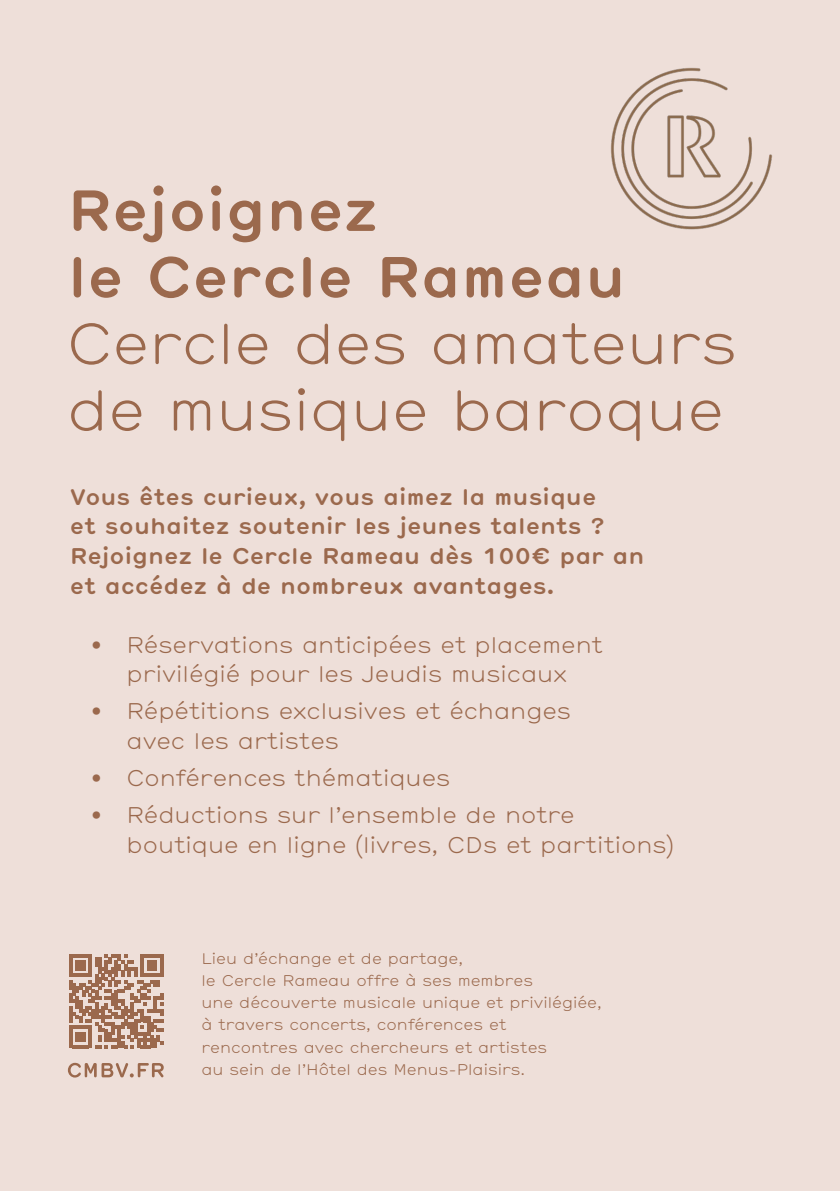
<style>
.page{position:relative;width:840px;height:1191px;background:#fff}
.page>*{position:absolute;margin:0;border:0;box-sizing:border-box;transform-origin:0 0}
.t1{font:300 56px/66.6px "Hermes";color:#9b694d}
.t2{font:700 56px/66.6px "Hermes";color:#9b694d}
.t3{font:300 22px/29.6px "Hermes";color:#9b694d}
.t4{font:700 22px/29.6px "Hermes";color:#9b694d}
.t5{font:300 15px/22.2px "Hermes";color:#9b694d}
</style>
<div class="page">
<div style="left:0;top:0;width:839px;height:1191px;background:#eedfd9"></div>
<svg style="left:69px;top:954px;width:94px;height:94px"></svg>
<img style="left:610px;top:67px;width:162px;height:163px">
<svg style="left:68px;top:1062px;width:96px;height:15px"></svg>
<h1 class="t2" style="left:67px;top:173px;width:560px">Rejoignez<br>le Cercle Rameau</h1>
<h1 class="t1" style="left:66px;top:307px;width:671px">Cercle des amateurs de musique baroque</h1>
<p class="t4" style="left:70px;top:480px;width:576px">Vous êtes curieux, vous aimez la musique<br>et souhaitez soutenir les jeunes talents ?<br>Rejoignez le Cercle Rameau dès 100€ par an et accédez à de nombreux avantages.</p>
<p class="t3" style="left:90px;top:629px;width:513px;text-align:center">• Réservations anticipées et placement privilégié pour les Jeudis musicaux</p>
<p class="t3" style="left:126px;top:695px;width:446px;text-indent:-36px">• Répétitions exclusives et échanges avec les artistes</p>
<p class="t3" style="left:90px;top:762px;width:361px">• Conférences thématiques</p>
<p class="t3" style="left:126px;top:799px;width:548px;text-indent:-36px">• Réductions sur l’ensemble de notre boutique en ligne (livres, CDs et partitions)</p>
<p class="t5" style="left:201px;top:946px;width:401px">Lieu d’échange et de partage,<br>le Cercle Rameau offre à ses membres<br>une découverte musicale unique et privilégiée, à travers concerts, conférences et rencontres avec chercheurs et artistes<br>au sein de l’Hôtel des Menus-Plaisirs.</p>
</div>
